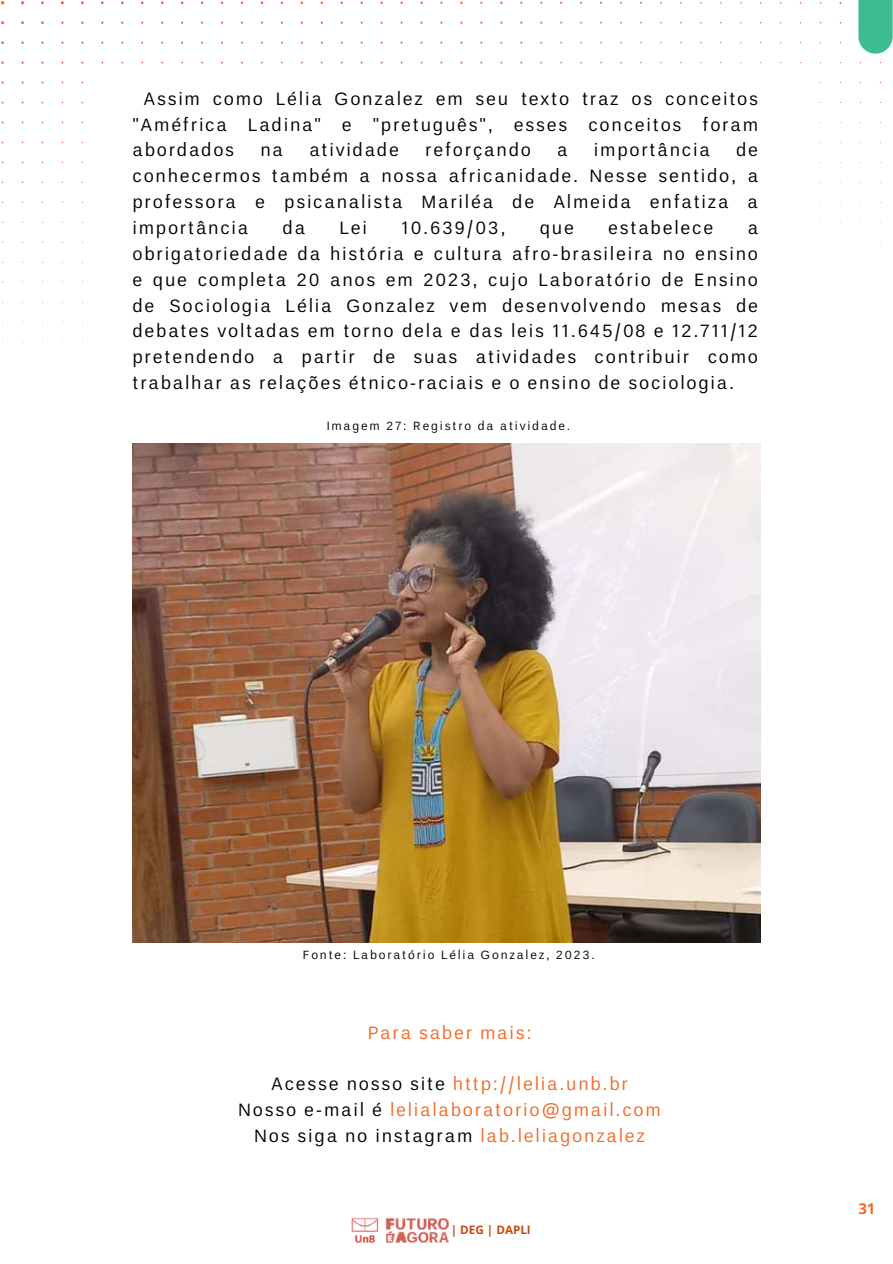
<style>
.page{position:relative;width:893px;height:1264px;background:#fff}
.page>*{position:absolute;margin:0;border:0;box-sizing:border-box;transform-origin:0 0}
.t1{font:18px/25.8px "Un B Pro";letter-spacing:.095em;color:#000;text-align:justify}
.t2{font:18px/25.8px "Un B Pro";letter-spacing:.095em;color:#ef6a29;text-align:center}
.t3{font:700 15px "Open Sans";color:#ef6a29}
.t4{font:12px "Un B Pro";letter-spacing:.15em;color:#000}
.t5{font:700 11.7px "Open Sans";color:#c44b10}
.s1{color:#000}
</style>
<div class="page">
<svg style="left:1px;top:1px;width:3px;height:4px"></svg>
<svg style="left:858px;top:0;width:34px;height:54px;background:#4bc298"></svg>
<img style="left:351px;top:1217px;width:98px;height:25px">
<img style="left:133px;top:443px;width:627px;height:499px">
<p class="t1" style="left:132px;top:86px;width:627px;text-indent:11px">Assim como Lélia Gonzalez em seu texto traz os conceitos "Améfrica Ladina" e "pretuguês", esses conceitos foram abordados</p>
<p class="t1" style="left:260px;top:138px;width:24px">na</p>
<p class="t1" style="left:309px;top:138px;width:91px">atividade</p>
<p class="t1" style="left:425px;top:138px;width:107px">reforçando</p>
<p class="t1" style="left:557px;top:138px;width:12px">a</p>
<p class="t1" style="left:594px;top:138px;width:117px">importância</p>
<p class="t1" style="left:132px;top:138px;width:627px;text-indent:603px">de conhecermos também a nossa africanidade. Nesse sentido, a professora e psicanalista Mariléa de Almeida enfatiza a importância</p>
<p class="t1" style="left:282px;top:216px;width:24px">da</p>
<p class="t1" style="left:339px;top:216px;width:29px">Lei</p>
<p class="t1" style="left:401px;top:216px;width:105px">10.639/03,</p>
<p class="t1" style="left:539px;top:216px;width:36px">que</p>
<p class="t1" style="left:608px;top:216px;width:107px">estabelece</p>
<p class="t1" style="left:132px;top:216px;width:627px;text-indent:615px">a obrigatoriedade da história e cultura afro-brasileira no ensino e que completa 20 anos em 2023, cujo Laboratório de Ensino de Sociologia Lélia Gonzalez vem desenvolvendo mesas de debates voltadas em torno dela e das leis 11.645/08 e 12.711/12 pretendendo a partir de suas atividades contribuir como trabalhar as relações étnico-raciais e o ensino de sociologia.</p>
<p class="t4" style="left:327px;top:421px;width:245px">Imagem 27: Registro da atividade.</p>
<p class="t4" style="left:303px;top:950px;width:293px">Fonte: Laboratório Lélia Gonzalez, 2023.</p>
<p class="t2" style="left:367px;top:1020px;width:165px">Para saber mais:</p>
<p class="t2" style="left:238px;top:1072px;width:424px"><span class="s1">Acesse nosso site</span> http://lelia.unb.br<br><span class="s1">Nosso e-mail é</span> lelialaboratorio@gmail.com<br><span class="s1">Nos siga no instagram</span> lab.leliagonzalez</p>
<p class="t5" style="left:451px;top:1220px;width:81px">| DEG | DAPLI</p>
<p class="t3" style="left:858px;top:1198px;width:19px">31</p>
</div>
